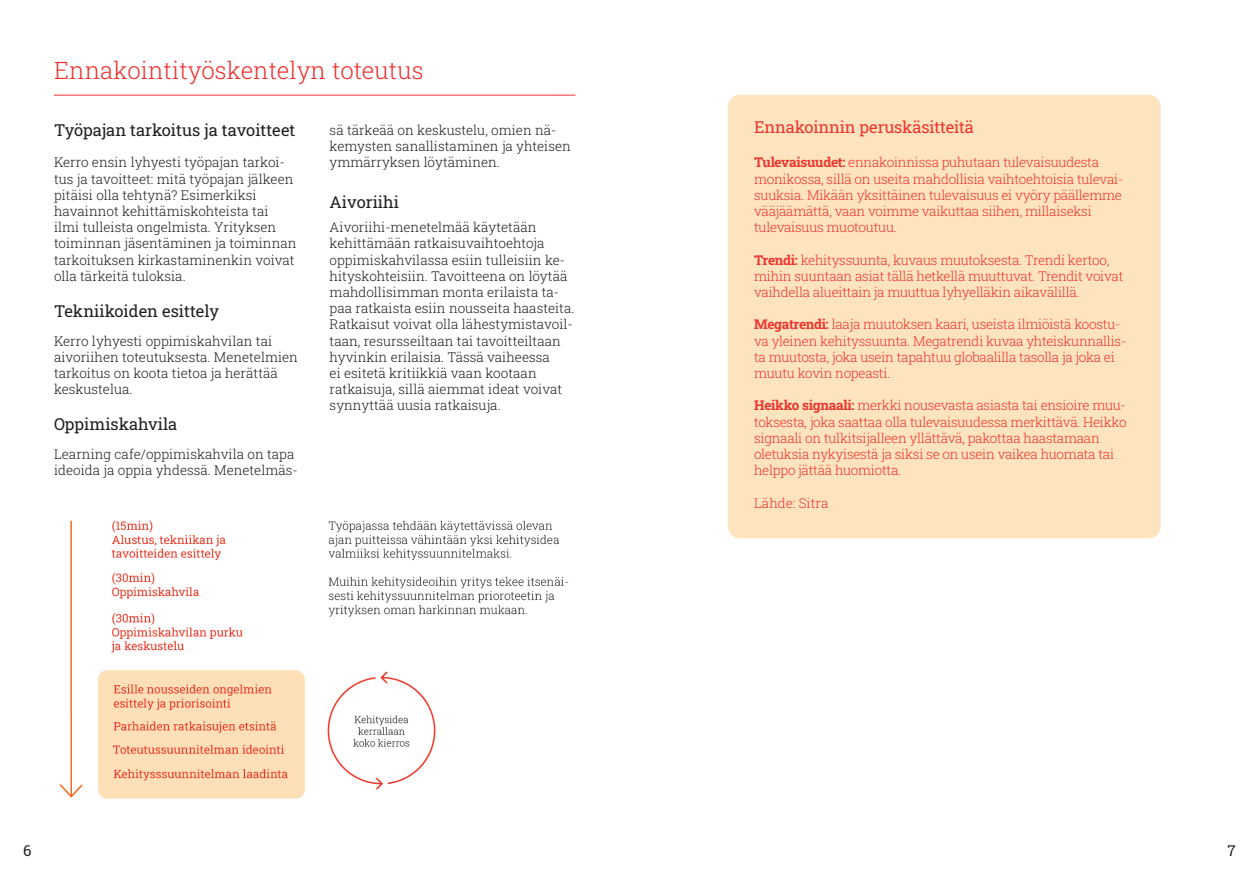
<style>
.page{position:relative;width:1259px;height:893px;background:#fff}
.page>*{position:absolute;margin:0;border:0;box-sizing:border-box;transform-origin:0 0}
.t1{font:300 24px "Roboto Slab";color:#ee302d}
.t2{font:16.5px "Roboto Slab";color:#231f20}
.t3{font:16.5px "Roboto Slab";letter-spacing:-.01em;color:#ee342e}
.t4{font:15px "Roboto Slab";color:#231f20}
.t5{font:300 13.5px/16.2px "Roboto Slab";color:#231f20}
.t6{font:300 13.5px/16.2px "Roboto Slab";letter-spacing:-.02em;color:#ee342d}
.t7{font:300 13.5px "Roboto Slab";color:#ee342d}
.s1{font-weight:700}
</style>
<div class="page">
<hr style="left:54px;top:95px;width:521px;height:1px;background:#ee302d">
<img style="left:59px;top:520px;width:510px;height:279px">
<div style="left:728px;top:95px;width:432px;height:443px;background:#fde4be;border-radius:12px"></div>
<h1 class="t1" style="left:54px;top:54px;width:371px">Ennakointityöskentelyn toteutus</h1>
<p class="t2" style="left:54px;top:119px;width:243px">Työpajan tarkoitus ja tavoitteet</p>
<p class="t5" style="left:54px;top:154px;width:244px">Kerro ensin lyhyesti työpajan tarkoi&shy;tus ja tavoitteet: mitä työpajan jälkeen pitäisi olla tehtynä? Esimerkiksi havainnot kehittämiskohteista tai ilmi tulleista ongelmista. Yrityksen toiminnan jäsentäminen ja toiminnan tarkoituksen kirkastaminenkin voivat olla tärkeitä tuloksia.</p>
<p class="t2" style="left:54px;top:300px;width:167px">Tekniikoiden esittely</p>
<p class="t5" style="left:54px;top:332px;width:246px">Kerro lyhyesti oppimiskahvilan tai aivoriihen toteutuksesta. Menetelmien tarkoitus on koota tietoa ja herättää keskustelua.</p>
<p class="t2" style="left:54px;top:413px;width:125px">Oppimiskahvila</p>
<p class="t5" style="left:54px;top:446px;width:245px">Learning cafe/oppimiskahvila on tapa ideoida ja oppia yhdessä. Menetelmäs-</p>
<p class="t5" style="left:330px;top:122px;width:243px">sä tärkeää on keskustelu, omien nä&shy;kemysten sanallistaminen ja yhteisen ymmärryksen löytäminen.</p>
<p class="t2" style="left:330px;top:190px;width:71px">Aivoriihi</p>
<p class="t5" style="left:330px;top:219px;width:246px">Aivoriihi-menetelmää käytetään kehittämään ratkaisuvaihtoehtoja oppimiskahvilassa esiin tulleisiin ke&shy;hityskohteisiin. Tavoitteena on löytää mahdollisimman monta erilaista ta&shy;paa ratkaista esiin nousseita haasteita.<br>Ratkaisut voivat olla lähestymistavoil&shy;taan, resursseiltaan tai tavoitteiltaan hyvinkin erilaisia. Tässä vaiheessa<br>ei esitetä kritiikkiä vaan kootaan ratkaisuja, sillä aiemmat ideat voivat synnyttää uusia ratkaisuja.</p>
<p class="t3" style="left:754px;top:116px;width:221px">Ennakoinnin peruskäsitteitä</p>
<p class="t6" style="left:754px;top:154px;width:370px"><span class="s1">Tulevaisuudet:</span> ennakoinnissa puhutaan tulevaisuudesta monikossa, sillä on useita mahdollisia vaihtoehtoisia tulevai&shy;suuksia. Mikään yksittäinen tulevaisuus ei vyöry päällemme vääjäämättä, vaan voimme vaikuttaa siihen, millaiseksi tulevaisuus muotoutuu.</p>
<p class="t6" style="left:754px;top:251px;width:371px"><span class="s1">Trendi:</span> kehityssuunta, kuvaus muutoksesta. Trendi kertoo, mihin suuntaan asiat tällä hetkellä muuttuvat. Trendit voivat vaihdella alueittain ja muuttua lyhyelläkin aikavälillä.</p>
<p class="t6" style="left:754px;top:316px;width:374px"><span class="s1">Megatrendi:</span> laaja muutoksen kaari, useista ilmiöistä koostu&shy;va yleinen kehityssuunta. Megatrendi kuvaa yhteiskunnallis&shy;ta muutosta, joka usein tapahtuu globaalilla tasolla ja joka ei muutu kovin nopeasti.</p>
<p class="t6" style="left:754px;top:397px;width:374px"><span class="s1">Heikko signaali:</span> merkki nousevasta asiasta tai ensioire muu&shy;toksesta, joka saattaa olla tulevaisuudessa merkittävä. Heikko signaali on tulkitsijalleen yllättävä, pakottaa haastamaan oletuksia nykyisestä ja siksi se on usein vaikea huomata tai helppo jättää huomiotta.</p>
<p class="t7" style="left:754px;top:493px;width:76px">Lähde: Sitra</p>
<p class="t4" style="left:23px;top:840px;width:10px">6</p>
<p class="t4" style="left:1227px;top:840px;width:10px">7</p>
</div>
